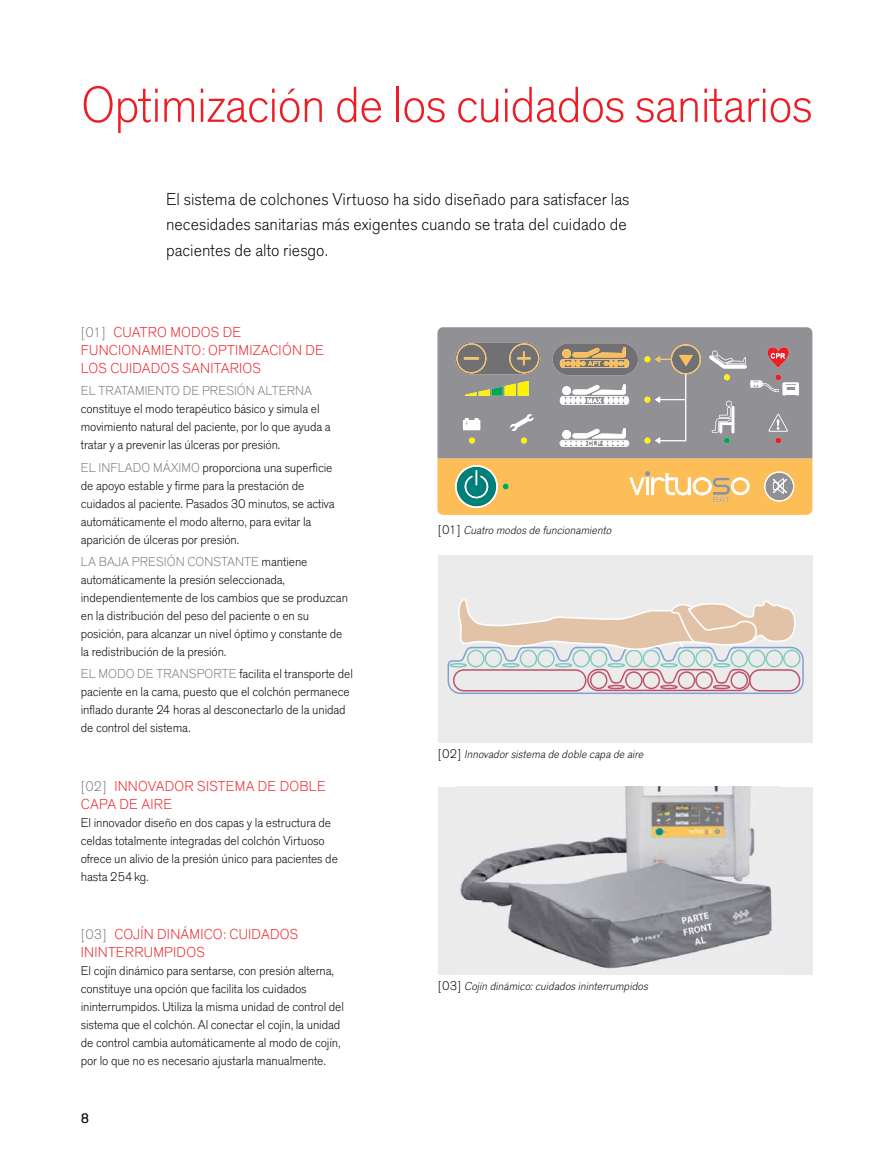
<style>
.page{position:relative;width:893px;height:1149px;background:#fff}
.page>*{position:absolute;margin:0;border:0;box-sizing:border-box;transform-origin:0 0}
.t1{font:300 52.5px "Accius TOT";letter-spacing:-.02em;color:#ed1d24}
.t2{font:300 18px/25.5px "Accius TOT";color:#000}
.t3{font:300 15px/18px "Accius TOT";letter-spacing:.015em;color:#ed1d24}
.t4{font:15px "Accius TOT";color:#000}
.t5{font:300 13.5px/18px "Accius TOT";letter-spacing:-.01em;color:#000}
.t6{font:300 13.5px "Accius TOT";letter-spacing:.005em;color:#77787b}
.t7{font:italic 300 12px "Accius TOT";color:#000}
.s1{color:#77787b}
.s2{font-style:normal;font-size:13.5px}
</style>
<div class="page">
<div style="left:437px;top:327px;width:375px;height:131px;background:#919195"></div>
<svg style="left:465px;top:381px;width:64px;height:14px"></svg>
<svg style="left:455px;top:342px;width:85px;height:32px;background:#878077"></svg>
<svg style="left:510px;top:414px;width:23px;height:16px"></svg>
<svg style="left:521px;top:437px;width:6px;height:6px"></svg>
<svg style="left:724px;top:374px;width:6px;height:6px"></svg>
<svg style="left:775px;top:437px;width:6px;height:6px"></svg>
<svg style="left:768px;top:413px;width:20px;height:18px"></svg>
<svg style="left:750px;top:374px;width:49px;height:21px"></svg>
<svg style="left:644px;top:344px;width:57px;height:99px;background:#989591"></svg>
<svg style="left:709px;top:350px;width:38px;height:18px"></svg>
<svg style="left:560px;top:384px;width:69px;height:21px"></svg>
<svg style="left:560px;top:428px;width:69px;height:18px"></svg>
<svg style="left:553px;top:343px;width:85px;height:32px;background:#9d8c74"></svg>
<svg style="left:712px;top:400px;width:22px;height:43px"></svg>
<svg style="left:768px;top:347px;width:21px;height:21px"></svg>
<svg style="left:469px;top:437px;width:6px;height:6px"></svg>
<svg style="left:463px;top:418px;width:17px;height:12px"></svg>
<svg style="left:437px;top:458px;width:375px;height:56px;background:#ebbe69"></svg>
<div style="left:438px;top:555px;width:374px;height:187px;background:#ebebec"></div>
<div style="left:438px;top:786px;width:374px;height:187px;background:#ebebec"></div>
<img style="left:460px;top:786px;width:313px;height:184px">
<svg style="left:448px;top:599px;width:356px;height:94px"></svg>
<h1 class="t1" style="left:81px;top:75px;width:733px">Optimización de los cuidados sanitarios</h1>
<h2 class="t2" style="left:166px;top:186px;width:465px">El sistema de colchones Virtuoso ha sido diseñado para satisfacer las necesidades sanitarias más exigentes cuando se trata del cuidado de pacientes de alto riesgo.</h2>
<p class="t3" style="left:81px;top:323px;width:245px"><span class="s1">[01]</span> CUATRO MODOS DE<br>FUNCIONAMIENTO: OPTIMIZACIÓN DE<br>LOS CUIDADOS SANITARIOS</p>
<p class="t6" style="left:81px;top:383px;width:233px">EL TRATAMIENTO DE PRESIÓN ALTERNA</p>
<p class="t5" style="left:81px;top:400px;width:251px">constituye el modo terapéutico básico y simula el movimiento natural del paciente, por lo que ayuda a tratar y a prevenir las úlceras por presión.</p>
<p class="t5" style="left:81px;top:458px;width:255px"><span class="s1">EL INFLADO MÁXIMO</span> proporciona una superficie de apoyo estable y firme para la prestación de cuidados al paciente. Pasados 30 minutos, se activa automáticamente el modo alterno, para evitar la aparición de úlceras por presión.</p>
<p class="t5" style="left:81px;top:552px;width:269px"><span class="s1">LA BAJA PRESIÓN CONSTANTE</span> mantiene automáticamente la presión seleccionada, independientemente de los cambios que se produzcan en la distribución del peso del paciente o en su posición, para alcanzar un nivel óptimo y constante de la redistribución de la presión.</p>
<p class="t5" style="left:81px;top:664px;width:274px"><span class="s1">EL MODO DE TRANSPORTE</span> facilita el transporte del paciente en la cama, puesto que el colchón permanece inflado durante 24 horas al desconectarlo de la unidad de control del sistema.</p>
<p class="t3" style="left:81px;top:776px;width:246px"><span class="s1">[02]</span> INNOVADOR SISTEMA DE DOBLE<br>CAPA DE AIRE</p>
<p class="t5" style="left:81px;top:813px;width:259px">El innovador diseño en dos capas y la estructura de celdas totalmente integradas del colchón Virtuoso ofrece un alivio de la presión único para pacientes de hasta 254 kg.</p>
<p class="t3" style="left:81px;top:925px;width:219px"><span class="s1">[03]</span> COJÍN DINÁMICO: CUIDADOS<br>ININTERRUMPIDOS</p>
<p class="t5" style="left:81px;top:961px;width:265px">El cojín dinámico para sentarse, con presión alterna, constituye una opción que facilita los cuidados ininterrumpidos. Utiliza la misma unidad de control del sistema que el colchón. Al conectar el cojín, la unidad de control cambia automáticamente al modo de cojín, por lo que no es necesario ajustarla manualmente.</p>
<p class="t4" style="left:81px;top:1109px;width:10px">8</p>
<p class="t7" style="left:438px;top:523px;width:177px"><span class="s2">[ 01 ]</span> Cuatro modosde funcionamiento</p>
<p class="t7" style="left:438px;top:747px;width:210px"><span class="s2">[ 0 2 ]</span> Innovadorsistema de doble capa de aire</p>
<p class="t7" style="left:438px;top:978px;width:214px"><span class="s2">[ 0 3 ]</span> Cojín dinámico:cuidadosininterrumpidos</p>
</div>
